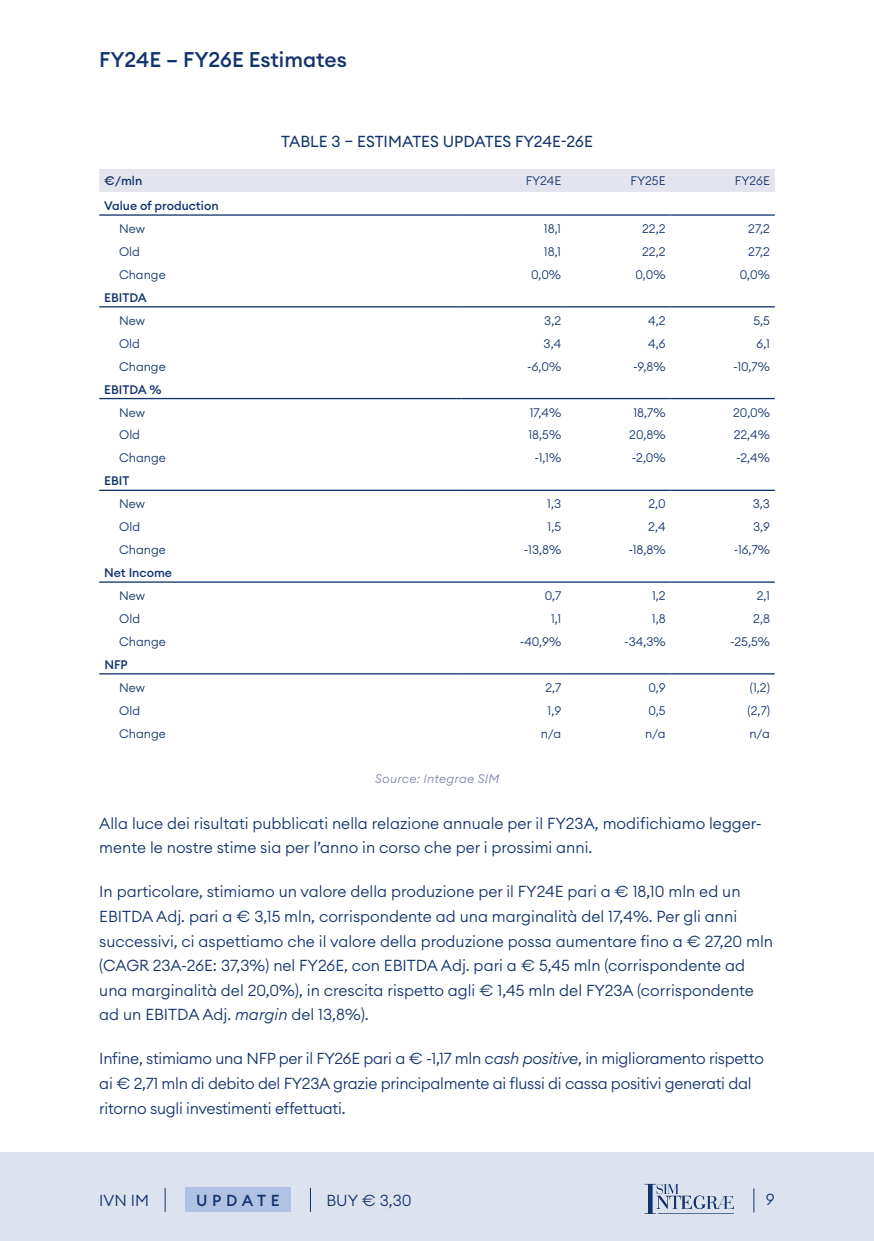
<style>
.page{position:relative;width:874px;height:1241px;background:#fff}
.page>*{position:absolute;margin:0;border:0;box-sizing:border-box;transform-origin:0 0}
.t1{font:500 21px "Euclid Circular A";color:#13336d}
.t2{font:300 15.75px/24.5px "Euclid Circular A";color:#13336d}
.t3{font:300 15.75px/24.5px "Euclid Circular A";letter-spacing:-.02em;color:#13336d}
.t4{font:15.75px "Euclid Circular A";color:#13336d}
.t5{font:500 15.75px "Euclid Circular A";letter-spacing:.3em;color:#13336d}
.t6{font:300 12.25px "Euclid Circular A";color:#13336d}
.t7{font:500 12.25px "Euclid Circular A";color:#13336d}
.t8{font:italic 300 12.25px "Euclid Circular A";letter-spacing:.02em;color:#8186af}
.s1{font-style:italic}
</style>
<div class="page">
<div style="left:0;top:1152px;width:873px;height:88px;background:#dde3ee"></div>
<svg style="left:165px;top:1187px;width:1px;height:24px"></svg>
<div style="left:185px;top:1187px;width:105px;height:24px;background:#b1c1e4"></div>
<svg style="left:310px;top:1187px;width:1px;height:24px"></svg>
<svg style="left:753px;top:1188px;width:1px;height:24px"></svg>
<svg style="left:644px;top:1183px;width:89px;height:30px"></svg>
<div style="left:99px;top:169px;width:675px;height:23px;background:#e4e4ef"></div>
<hr style="left:99px;top:306px;width:362px;height:1px;background:#13336d">
<hr style="left:461px;top:306px;width:104px;height:1px;background:#13336d">
<hr style="left:565px;top:306px;width:105px;height:1px;background:#13336d">
<hr style="left:670px;top:306px;width:104px;height:1px;background:#13336d">
<hr style="left:99px;top:398px;width:362px;height:1px;background:#13336d">
<hr style="left:461px;top:398px;width:104px;height:1px;background:#13336d">
<hr style="left:565px;top:398px;width:105px;height:1px;background:#13336d">
<hr style="left:670px;top:398px;width:104px;height:1px;background:#13336d">
<hr style="left:99px;top:581px;width:362px;height:1px;background:#13336d">
<hr style="left:461px;top:581px;width:104px;height:1px;background:#13336d">
<hr style="left:565px;top:581px;width:105px;height:1px;background:#13336d">
<hr style="left:670px;top:581px;width:104px;height:1px;background:#13336d">
<hr style="left:99px;top:673px;width:362px;height:1px;background:#13336d">
<hr style="left:461px;top:673px;width:104px;height:1px;background:#13336d">
<hr style="left:565px;top:673px;width:105px;height:1px;background:#13336d">
<hr style="left:670px;top:673px;width:104px;height:1px;background:#13336d">
<hr style="left:99px;top:214px;width:362px;height:2px;background:#13336d">
<hr style="left:461px;top:214px;width:104px;height:2px;background:#13336d">
<hr style="left:565px;top:214px;width:105px;height:2px;background:#13336d">
<hr style="left:670px;top:214px;width:104px;height:2px;background:#13336d">
<hr style="left:99px;top:489px;width:362px;height:2px;background:#13336d">
<hr style="left:461px;top:489px;width:104px;height:2px;background:#13336d">
<hr style="left:565px;top:489px;width:105px;height:2px;background:#13336d">
<hr style="left:670px;top:489px;width:104px;height:2px;background:#13336d">
<h1 class="t1" style="left:99px;top:46px;width:249px">FY24E – FY26E Estimates</h1>
<p class="t4" style="left:281px;top:131px;width:313px">TABLE 3 – ESTIMATES UPDATES FY24E-26E</p>
<p class="t7" style="left:104px;top:173px;width:40px">€/mln</p>
<p class="t6" style="left:525px;top:173px;width:37px">FY24E</p>
<p class="t6" style="left:630px;top:173px;width:36px">FY25E</p>
<p class="t6" style="left:734px;top:173px;width:36px">FY26E</p>
<p class="t7" style="left:104px;top:198px;width:116px">Value of production</p>
<p class="t6" style="left:119px;top:221px;width:27px">New</p>
<p class="t6" style="left:543px;top:221px;width:19px">18,1</p>
<p class="t6" style="left:641px;top:221px;width:25px">22,2</p>
<p class="t6" style="left:747px;top:221px;width:23px">27,2</p>
<p class="t6" style="left:119px;top:244px;width:22px">Old</p>
<p class="t6" style="left:543px;top:244px;width:19px">18,1</p>
<p class="t6" style="left:641px;top:244px;width:25px">22,2</p>
<p class="t6" style="left:747px;top:244px;width:23px">27,2</p>
<p class="t6" style="left:119px;top:266px;width:48px">Change</p>
<p class="t6" style="left:531px;top:266px;width:31px">0,0%</p>
<p class="t6" style="left:635px;top:266px;width:31px">0,0%</p>
<p class="t6" style="left:739px;top:266px;width:31px">0,0%</p>
<p class="t7" style="left:104px;top:289px;width:44px">EBITDA</p>
<p class="t6" style="left:119px;top:312px;width:27px">New</p>
<p class="t6" style="left:544px;top:312px;width:18px">3,2</p>
<p class="t6" style="left:648px;top:312px;width:19px">4,2</p>
<p class="t6" style="left:753px;top:312px;width:18px">5,5</p>
<p class="t6" style="left:119px;top:335px;width:22px">Old</p>
<p class="t6" style="left:543px;top:335px;width:19px">3,4</p>
<p class="t6" style="left:648px;top:335px;width:19px">4,6</p>
<p class="t6" style="left:756px;top:335px;width:15px">6,1</p>
<p class="t6" style="left:119px;top:358px;width:48px">Change</p>
<p class="t6" style="left:527px;top:358px;width:36px">-6,0%</p>
<p class="t6" style="left:633px;top:358px;width:34px">-9,8%</p>
<p class="t6" style="left:732px;top:358px;width:38px">-10,7%</p>
<p class="t7" style="left:104px;top:381px;width:59px">EBITDA %</p>
<p class="t6" style="left:119px;top:404px;width:27px">New</p>
<p class="t6" style="left:529px;top:404px;width:33px">17,4%</p>
<p class="t6" style="left:633px;top:404px;width:34px">18,7%</p>
<p class="t6" style="left:732px;top:404px;width:38px">20,0%</p>
<p class="t6" style="left:119px;top:427px;width:22px">Old</p>
<p class="t6" style="left:528px;top:427px;width:34px">18,5%</p>
<p class="t6" style="left:629px;top:427px;width:38px">20,8%</p>
<p class="t6" style="left:733px;top:427px;width:38px">22,4%</p>
<p class="t6" style="left:119px;top:450px;width:48px">Change</p>
<p class="t6" style="left:534px;top:450px;width:28px">-1,1%</p>
<p class="t6" style="left:631px;top:450px;width:35px">-2,0%</p>
<p class="t6" style="left:735px;top:450px;width:35px">-2,4%</p>
<p class="t7" style="left:104px;top:473px;width:27px">EBIT</p>
<p class="t6" style="left:119px;top:496px;width:27px">New</p>
<p class="t6" style="left:547px;top:496px;width:15px">1,3</p>
<p class="t6" style="left:648px;top:496px;width:19px">2,0</p>
<p class="t6" style="left:752px;top:496px;width:19px">3,3</p>
<p class="t6" style="left:119px;top:519px;width:22px">Old</p>
<p class="t6" style="left:547px;top:519px;width:15px">1,5</p>
<p class="t6" style="left:648px;top:519px;width:19px">2,4</p>
<p class="t6" style="left:752px;top:519px;width:18px">3,9</p>
<p class="t6" style="left:119px;top:541px;width:48px">Change</p>
<p class="t6" style="left:523px;top:541px;width:39px">-13,8%</p>
<p class="t6" style="left:628px;top:541px;width:39px">-18,8%</p>
<p class="t6" style="left:733px;top:541px;width:38px">-16,7%</p>
<p class="t7" style="left:104px;top:564px;width:69px">Net Income</p>
<p class="t6" style="left:119px;top:587px;width:27px">New</p>
<p class="t6" style="left:544px;top:587px;width:18px">0,7</p>
<p class="t6" style="left:651px;top:587px;width:15px">1,2</p>
<p class="t6" style="left:756px;top:587px;width:15px">2,1</p>
<p class="t6" style="left:119px;top:610px;width:22px">Old</p>
<p class="t6" style="left:550px;top:610px;width:12px">1,1</p>
<p class="t6" style="left:651px;top:610px;width:15px">1,8</p>
<p class="t6" style="left:752px;top:610px;width:18px">2,8</p>
<p class="t6" style="left:119px;top:633px;width:48px">Change</p>
<p class="t6" style="left:519px;top:633px;width:43px">-40,9%</p>
<p class="t6" style="left:623px;top:633px;width:43px">-34,3%</p>
<p class="t6" style="left:729px;top:633px;width:41px">-25,5%</p>
<p class="t7" style="left:104px;top:656px;width:25px">NFP</p>
<p class="t6" style="left:119px;top:679px;width:27px">New</p>
<p class="t6" style="left:545px;top:679px;width:17px">2,7</p>
<p class="t6" style="left:648px;top:679px;width:19px">0,9</p>
<p class="t6" style="left:749px;top:679px;width:22px">(1,2)</p>
<p class="t6" style="left:119px;top:702px;width:22px">Old</p>
<p class="t6" style="left:547px;top:702px;width:15px">1,9</p>
<p class="t6" style="left:648px;top:702px;width:19px">0,5</p>
<p class="t6" style="left:747px;top:702px;width:24px">(2,7)</p>
<p class="t6" style="left:119px;top:725px;width:48px">Change</p>
<p class="t6" style="left:540px;top:725px;width:22px">n/a</p>
<p class="t6" style="left:644px;top:725px;width:22px">n/a</p>
<p class="t6" style="left:749px;top:725px;width:22px">n/a</p>
<p class="t8" style="left:375px;top:770px;width:125px">Source: Integrae SIM</p>
<p class="t2" style="left:99px;top:810px;width:663px">Alla luce dei risultati pubblicati nella relazione annuale per il FY23A, modifichiamo legger&shy;mente le nostre stime sia per l’anno in corso che per i prossimi anni.</p>
<p class="t2" style="left:99px;top:879px;width:675px">In particolare, stimiamo un valore della produzione per il FY24E pari a € 18,10 mln ed un EBITDA Adj. pari a € 3,15 mln, corrispondente ad una marginalità del 17,4%. Per gli anni successivi, ci aspettiamo che il valore della produzione possa aumentare fino a € 27,20 mln (CAGR 23A-26E: 37,3%) nel FY26E, con EBITDA Adj. pari a € 5,45 mln (corrispondente ad una marginalità del 20,0%), in crescita rispetto agli € 1,45 mln del FY23A (corrispondente ad un EBITDA Adj. <span class="s1">margin</span> del 13,8%).</p>
<p class="t3" style="left:99px;top:1046px;width:665px">Infine, stimiamo una NFP per il FY26E pari a € -1,17 mln <span class="s1">cash positive</span>, in miglioramento rispetto ai € 2,71 mln di debito del FY23A grazie principalmente ai flussi di cassa positivi generati dal ritorno sugli investimenti effettuati.</p>
<p class="t2" style="left:99px;top:1187px;width:51px">IVN IM</p>
<p class="t5" style="left:196px;top:1190px;width:85px">UPDATE</p>
<p class="t2" style="left:326px;top:1187px;width:87px">BUY € 3,30</p>
<p class="t2" style="left:765px;top:1186px;width:10px">9</p>
</div>
